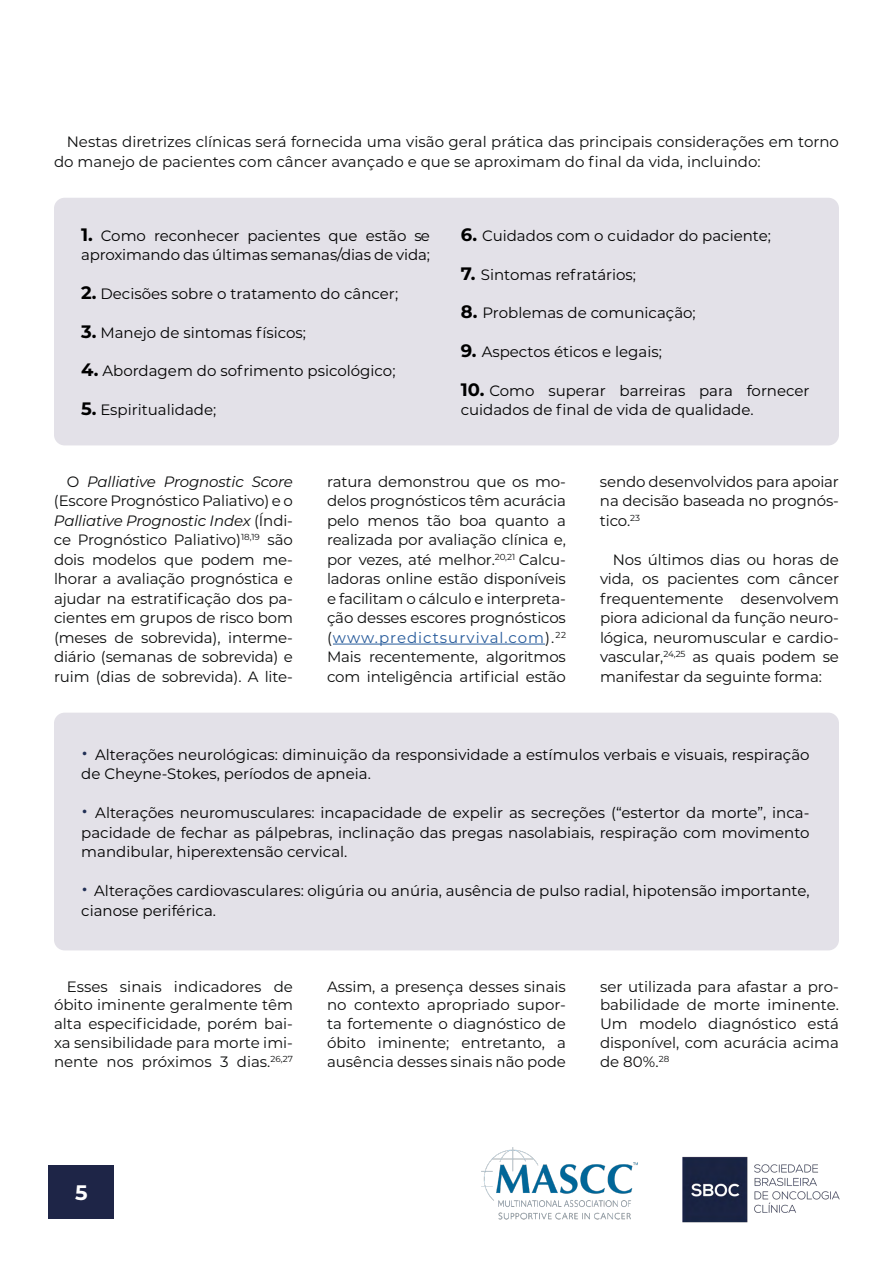
<style>
.page{position:relative;width:893px;height:1263px;background:#fff}
.page>*{position:absolute;margin:0;border:0;box-sizing:border-box;transform-origin:0 0}
.t1{font:700 21px "Montserrat";color:#fff}
.t2{font:15px/19.5px "Montserrat";color:#0c0d0d;text-align:justify}
.t3{font:15px/19.5px "Montserrat";color:#000}
.s1{font-weight:700;font-size:18px}
.s2{font-style:italic}
.s3{color:#275b9b}
.s4{font-size:24px;color:#212f55}
</style>
<div class="page">
<img style="left:682px;top:1156px;width:158px;height:67px">
<div style="left:48px;top:1165px;width:66px;height:54px;background:#1e2547"></div>
<img style="left:481px;top:1147px;width:157px;height:73px">
<div style="left:54px;top:713px;width:785px;height:237px;background:#e3e1e8;border-radius:11px"></div>
<div style="left:54px;top:198px;width:785px;height:247px;background:#e3e1e8;border-radius:11px"></div>
<hr style="left:333px;top:644px;width:212px;height:1px;background:#275b9b">
<p class="t2" style="left:54px;top:132px;width:786px;text-indent:13px">Nestas diretrizes clínicas será fornecida uma visão geral prática das principais considerações em torno do manejo de pacientes com câncer avançado e que se aproximam do final da vida, incluindo:</p>
<p class="t3" style="left:81px;top:225px;width:350px"><span class="s1">1.</span> Como reconhecer pacientes que estão se aproximando das últimas semanas/dias de vida;</p>
<p class="t3" style="left:81px;top:283px;width:319px"><span class="s1">2.</span> Decisões sobre o tratamento do câncer;</p>
<p class="t3" style="left:81px;top:322px;width:227px"><span class="s1">3.</span> Manejo de sintomas físicos;</p>
<p class="t3" style="left:81px;top:361px;width:316px"><span class="s1">4.</span> Abordagem do sofrimento psicológico;</p>
<p class="t3" style="left:81px;top:399px;width:137px"><span class="s1">5.</span> Espiritualidade;</p>
<p class="t3" style="left:461px;top:225px;width:312px"><span class="s1">6.</span> Cuidados com o cuidador do paciente;</p>
<p class="t3" style="left:461px;top:264px;width:177px"><span class="s1">7.</span> Sintomas refratários;</p>
<p class="t3" style="left:461px;top:303px;width:237px"><span class="s1">8.</span> Problemas de comunicação;</p>
<p class="t3" style="left:461px;top:341px;width:203px"><span class="s1">9.</span> Aspectos éticos e legais;</p>
<p class="t3" style="left:461px;top:380px;width:350px"><span class="s1">10.</span> Como superar barreiras para fornecer cuidados de final de vida de qualidade.</p>
<p class="t2" style="left:54px;top:471px;width:240px;text-indent:13px">O <span class="s2">Palliative Prognostic Score </span>(Escore Prognóstico Paliativo) e o <span class="s2">Palliative Prognostic Index</span> (Índi&shy;ce Prognóstico Paliativo)<sup>18,19</sup> são dois modelos que podem me&shy;lhorar a avaliação prognóstica e ajudar na estratificação dos pa&shy;cientes em grupos de risco bom (meses de sobrevida), interme&shy;diário (semanas de sobrevida) e ruim (dias de sobrevida). A lite-</p>
<p class="t2" style="left:327px;top:471px;width:240px">ratura demonstrou que os mo&shy;delos prognósticos têm acurácia pelo menos tão boa quanto a realizada por avaliação clínica e, por vezes, até melhor.<sup>20,21</sup> Calcu&shy;ladoras online estão disponíveis e facilitam o cálculo e interpreta&shy;ção desses escores prognósticos (<span class="s3">www.predictsurvival.com</span>).<sup>22<br></sup>Mais recentemente, algoritmos com inteligência artificial estão</p>
<p class="t2" style="left:600px;top:471px;width:240px">sendo desenvolvidos para apoiar na decisão baseada no prognós&shy;tico.<sup>23</sup></p>
<p class="t2" style="left:600px;top:549px;width:240px;text-indent:13px">Nos últimos dias ou horas de vida, os pacientes com câncer frequentemente desenvolvem piora adicional da função neuro&shy;lógica, neuromuscular e cardio&shy;vascular,<sup>24,25</sup> as quais podem se manifestar da seguinte forma:</p>
<p class="t3" style="left:81px;top:744px;width:730px"><span class="s4">•</span> Alterações neurológicas: diminuição da responsividade a estímulos verbais e visuais, respiração de Cheyne-Stokes, períodos de apneia.</p>
<p class="t3" style="left:81px;top:802px;width:730px;text-align:justify"><span class="s4">•</span> Alterações neuromusculares: incapacidade de expelir as secreções (“estertor da morte”, inca&shy;pacidade de fechar as pálpebras, inclinação das pregas nasolabiais, respiração com movimento mandibular, hiperextensão cervical.</p>
<p class="t3" style="left:81px;top:880px;width:730px"><span class="s4">•</span> Alterações cardiovasculares: oligúria ou anúria, ausência de pulso radial, hipotensão importante, cianose periférica.</p>
<p class="t2" style="left:54px;top:976px;width:240px;line-height:18.8px;text-indent:13px">Esses sinais indicadores de óbito iminente geralmente têm alta especificidade, porém bai&shy;xa sensibilidade para morte imi&shy;nente nos próximos 3 dias.<sup>26,27</sup></p>
<p class="t2" style="left:327px;top:976px;width:240px;line-height:18.8px">Assim, a presença desses sinais no contexto apropriado supor&shy;ta fortemente o diagnóstico de óbito iminente; entretanto, a ausência desses sinais não pode</p>
<p class="t2" style="left:600px;top:976px;width:240px;line-height:18.8px">ser utilizada para afastar a pro&shy;babilidade de morte iminente.<br>Um modelo diagnóstico está disponível, com acurácia acima de 80%.<sup>28</sup></p>
<h1 class="t1" style="left:75px;top:1177px;width:14px">5</h1>
</div>
